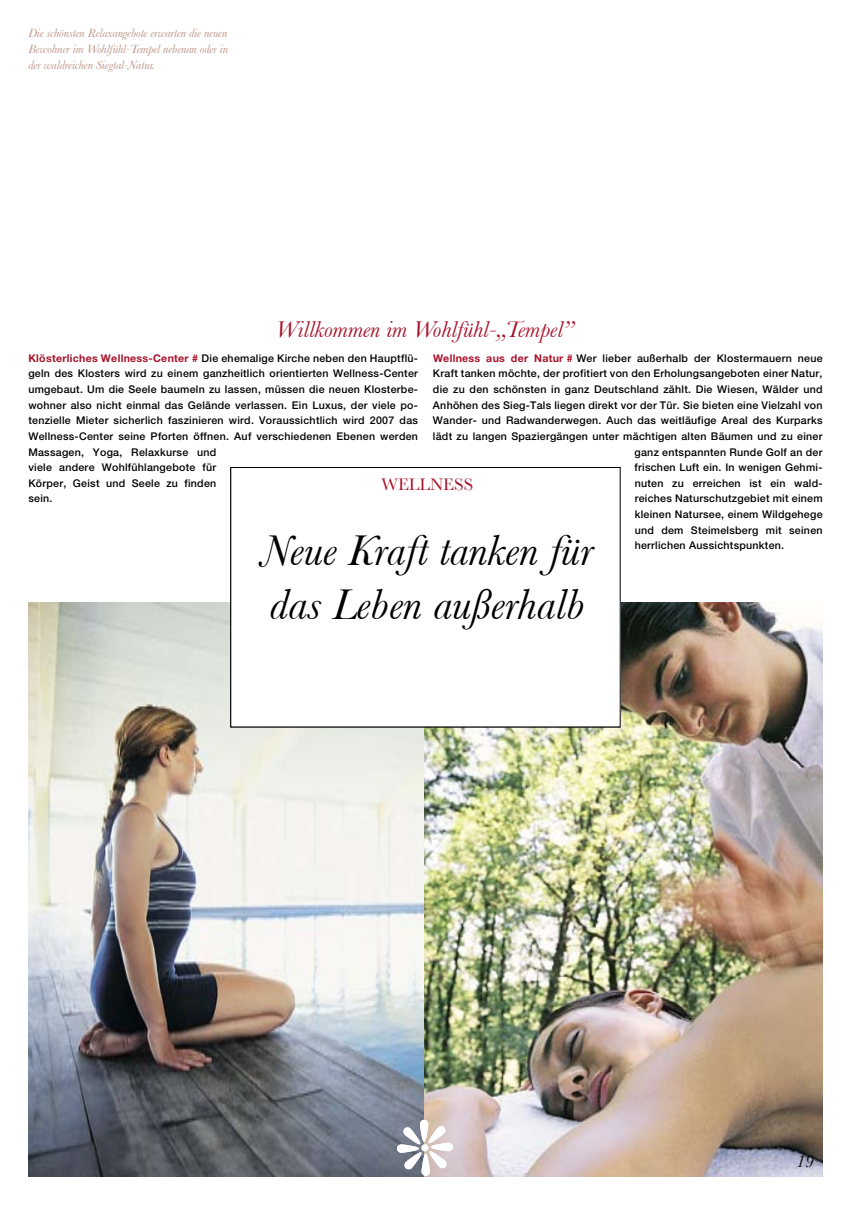
<style>
.page{position:relative;width:851px;height:1205px;background:#fff}
.page>*{position:absolute;margin:0;border:0;box-sizing:border-box;transform-origin:0 0}
.t1{font:italic 45px/54px "Baskerville";color:#000}
.t2{font:italic 23.75px "Baskerville";color:#a9122a}
.t3{font:17.5px "Baskerville";color:#a9122a}
.t4{font:italic 17.5px "Baskerville";color:#000}
.t5{font:italic 12.5px/16.2px "Baskerville";letter-spacing:-.005em;color:#bb9385;text-align:justify}
.t6{font:500 10.62px/15.6px "Helvetica Neue";letter-spacing:.025em;color:#000}
.s1{font-weight:700;color:#a9122a}
</style>
<div class="page">
<img style="left:28px;top:602px;width:397px;height:574px">
<img style="left:425px;top:602px;width:397px;height:574px">
<div style="left:231px;top:467px;width:389px;height:260px;background:#fff"></div>
<div style="left:230px;top:467px;width:390px;height:260px;border:1px solid #000"></div>
<div style="left:397px;top:1144px;width:22px;height:9px;background:#fff;border-radius:4px"></div>
<div style="left:420px;top:1120px;width:8px;height:22px;background:#fff;border-radius:4px"></div>
<div style="left:431px;top:1143px;width:22px;height:8px;background:#fff;border-radius:4px"></div>
<div style="left:421px;top:1153px;width:9px;height:22px;background:#fff;border-radius:4px"></div>
<svg style="left:403px;top:1126px;width:44px;height:43px"></svg>
<p class="t5" style="left:28px;top:24px;width:201px">Die schönsten Relaxangebote erwarten die neuen Bewohner im Wohlfühl-Tempel nebenan oder in der waldreichen Siegtal-Natur.</p>
<h2 class="t2" style="left:276px;top:315px;width:300px">Willkommen im Wohlfühl-„Tempel”</h2>
<p class="t6" style="left:28px;top:350px;width:391px"><span class="s1">Klösterliches Wellness-Center #</span> Die ehemalige Kirche neben den Hauptflü&shy;geln des Klosters wird zu einem ganzheitlich orientierten Wellness-Center umgebaut. Um die Seele baumeln zu lassen, müssen die neuen Klosterbe&shy;wohner also nicht einmal das Gelände verlassen. Ein Luxus, der viele po&shy;tenzielle Mieter sicherlich faszinieren wird. Voraussichtlich wird 2007 das Wellness-Center seine Pforten öffnen. Auf verschiedenen Ebenen werden Massagen, Yoga, Relaxkurse und<br>viele andere Wohlfühlangebote für<br>Körper, Geist und Seele zu finden<br>sein.</p>
<p class="t6" style="left:433px;top:350px;width:391px"><span class="s1">Wellness aus der Natur #</span> Wer lieber außerhalb der Klostermauern neue</p>
<p class="t6" style="left:433px;top:366px;width:391px">Kraft tanken möchte, der profitiert von den Erholungsangeboten einer Natur,</p>
<p class="t6" style="left:433px;top:381px;width:391px">die zu den schönsten in ganz Deutschland zählt. Die Wiesen, Wälder und</p>
<p class="t6" style="left:433px;top:397px;width:391px">Anhöhen des Sieg-Tals liegen direkt vor der Tür. Sie bieten eine Vielzahl von</p>
<p class="t6" style="left:433px;top:412px;width:391px">Wander- und Radwanderwegen. Auch das weitläufige Areal des Kurparks</p>
<p class="t6" style="left:433px;top:428px;width:391px">lädt zu langen Spaziergängen unter mächtigen alten Bäumen und zu einer</p>
<p class="t6" style="left:634px;top:444px;width:189px">ganz entspannten Runde Golf an der</p>
<p class="t6" style="left:634px;top:459px;width:189px">frischen Luft ein. In wenigen Gehmi-</p>
<p class="t6" style="left:634px;top:475px;width:189px">nuten zu erreichen ist ein wald-</p>
<p class="t6" style="left:634px;top:491px;width:189px">reiches Naturschutzgebiet mit einem</p>
<p class="t6" style="left:634px;top:506px;width:189px">kleinen Natursee, einem Wildgehege</p>
<p class="t6" style="left:634px;top:522px;width:189px">und dem Steimelsberg mit seinen</p>
<p class="t6" style="left:634px;top:537px;width:151px">herrlichen Aussichtspunkten.</p>
<h3 class="t3" style="left:381px;top:474px;width:93px">WELLNESS</h3>
<h1 class="t1" style="left:261px;top:522px;width:333px">Neue Kraft tanken für das Leben außerhalb</h1>
<h3 class="t4" style="left:796px;top:1150px;width:18px">19</h3>
</div>
